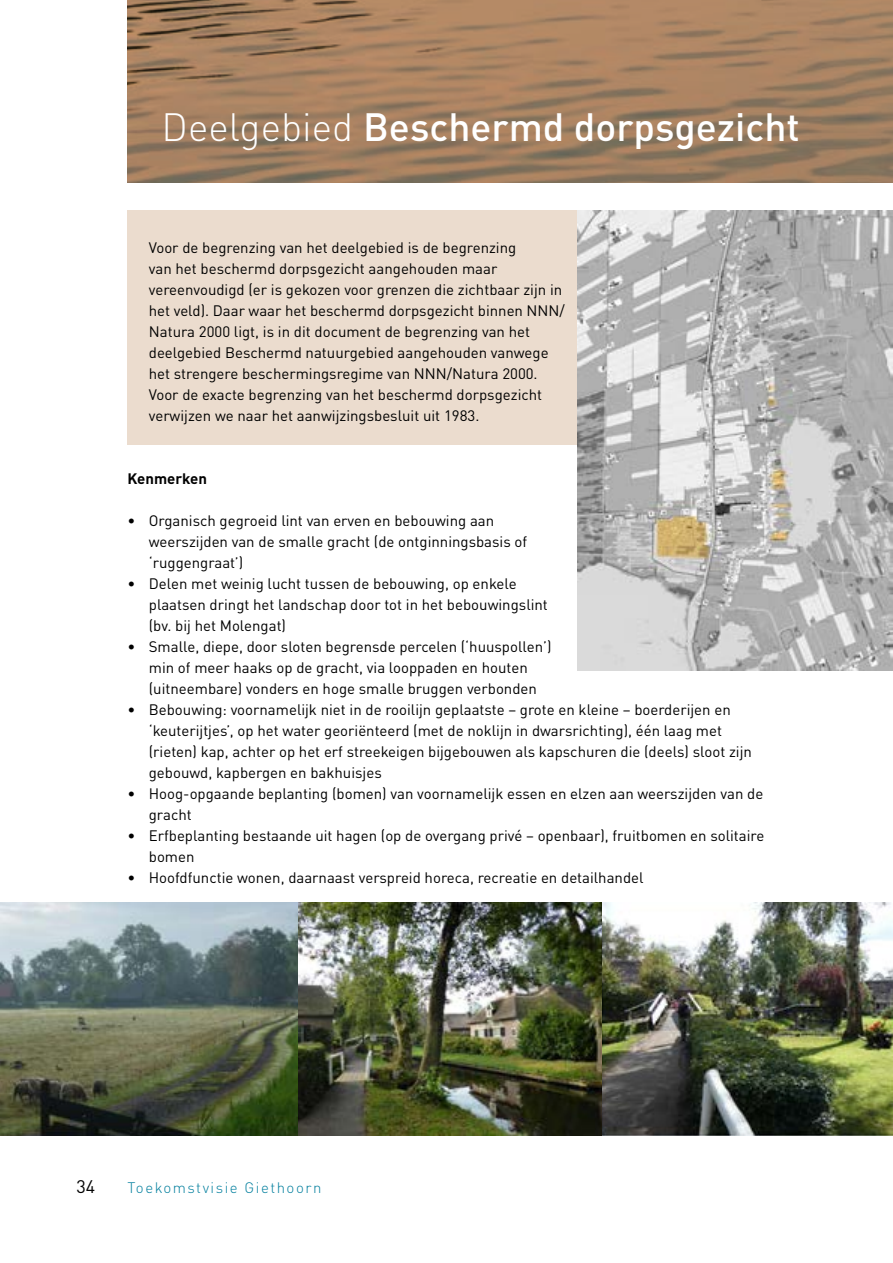
<style>
.page{position:relative;width:893px;height:1263px;background:#fff}
.page>*{position:absolute;margin:0;border:0;box-sizing:border-box;transform-origin:0 0}
.t1{font:500 39px "DINOT";color:#fff}
.t2{font:18px "DINOT";color:#000}
.t3{font:15px/21px "DINOT";color:#000}
.t4{font:300 15px "DINOT";letter-spacing:.1em;color:#007e9d}
.t5{font:700 15px "DINOT";color:#000}
.s1{font-weight:300}
</style>
<div class="page">
<div style="left:128px;top:211px;width:637px;height:24px;background:#ebdcce"></div>
<div style="left:128px;top:232px;width:637px;height:192px;background:#ebdcce"></div>
<div style="left:128px;top:421px;width:637px;height:24px;background:#ebdcce"></div>
<svg style="left:127px;top:0;width:766px;height:182px;fill:#a98363"></svg>
<img style="left:0;top:903px;width:893px;height:232px">
<img style="left:578px;top:210px;width:315px;height:460px">
<h1 class="t1" style="left:162px;top:102px;width:640px"><span class="s1">Deelgebied</span> Beschermd dorpsgezicht</h1>
<p class="t3" style="left:149px;top:236px;width:418px">Voor de begrenzing van het deelgebied is de begrenzing<br>van het beschermd dorpsgezicht aangehouden maar vereenvoudigd (er is gekozen voor grenzen die zichtbaar zijn in het veld). Daar waar het beschermd dorpsgezicht binnen NNN/ Natura 2000 ligt, is in dit document de begrenzing van het deelgebied Beschermd natuurgebied aangehouden vanwege het strengere beschermingsregime van NNN/Natura 2000.<br>Voor de exacte begrenzing van het beschermd dorpsgezicht verwijzen we naar het aanwijzingsbesluit uit 1983.</p>
<p class="t5" style="left:128px;top:468px;width:81px">Kenmerken</p>
<p class="t3" style="left:149px;top:509px;width:380px;text-indent:-21px">• Organisch gegroeid lint van erven en bebouwing aan weerszijden van de smalle gracht (de ontginningsbasis of ‘ruggengraat’)</p>
<p class="t3" style="left:149px;top:572px;width:401px;text-indent:-21px">• Delen met weinig lucht tussen de bebouwing, op enkele plaatsen dringt het landschap door tot in het bebouwingslint (bv. bij het Molengat)</p>
<p class="t3" style="left:128px;top:635px;width:425px;text-align:center">• Smalle, diepe, door sloten begrensde percelen (‘huuspollen’) min of meer haaks op de gracht, via looppaden en houten (uitneembare) vonders en hoge smalle bruggen verbonden</p>
<p class="t3" style="left:149px;top:698px;width:605px;text-indent:-21px">• Bebouwing: voornamelijk niet in de rooilijn geplaatste – grote en kleine – boerderijen en ‘keuterijtjes’, op het water georiënteerd (met de noklijn in dwarsrichting), één laag met (rieten) kap, achter op het erf streekeigen bijgebouwen als kapschuren die (deels) sloot zijn gebouwd, kapbergen en bakhuisjes</p>
<p class="t3" style="left:149px;top:782px;width:616px;text-indent:-21px">• Hoog-opgaande beplanting (bomen) van voornamelijk essen en elzen aan weerszijden van de gracht</p>
<p class="t3" style="left:149px;top:824px;width:617px;text-indent:-21px">• Erfbeplanting bestaande uit hagen (op de overgang privé – openbaar), fruitbomen en solitaire bomen</p>
<p class="t3" style="left:128px;top:866px;width:517px">• Hoofdfunctie wonen, daarnaast verspreid horeca, recreatie en detailhandel</p>
<p class="t2" style="left:77px;top:1175px;width:20px">34</p>
<p class="t4" style="left:128px;top:1178px;width:195px">Toekomstvisie Giethoorn</p>
</div>
